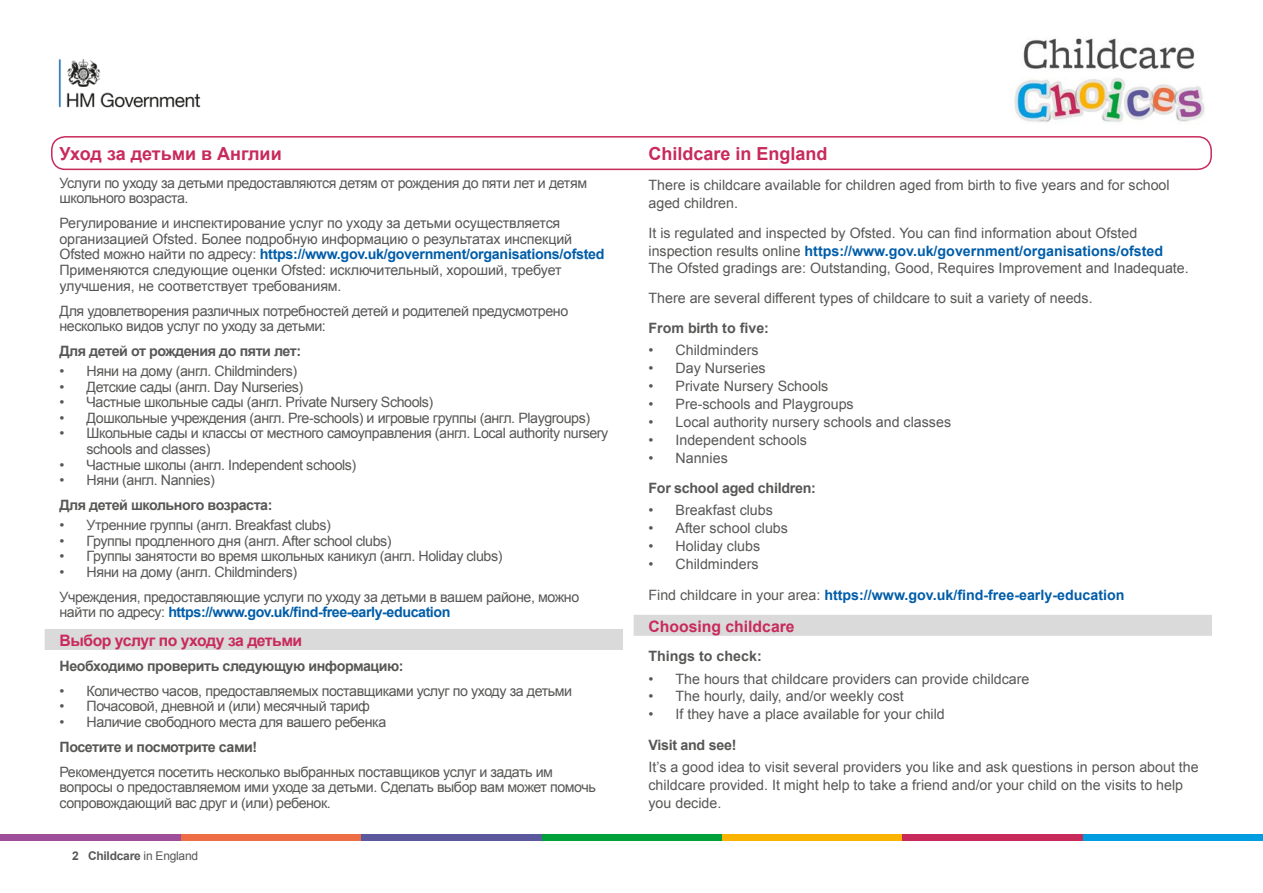
<style>
.page{position:relative;width:1263px;height:893px;background:#fff}
.page>*{position:absolute;margin:0;border:0;box-sizing:border-box;transform-origin:0 0}
.t1{font:700 18px "Arial";color:#c82a5c}
.t2{font:700 15.75px "Arial";letter-spacing:-.025em;color:#c82a5c}
.t3{font:700 15.75px "Arial";color:#c82a5c}
.t4{font:14.25px/15.6px "Arial";letter-spacing:-.03em;color:#575756}
.t5{font:14.25px/17.9px "Arial";color:#575756}
.t6{font:14.25px/15.6px "Arial";letter-spacing:-.01em;color:#575756}
.t7{font:700 14.25px "Arial";letter-spacing:-.03em;color:#575756}
.t8{font:700 14.25px/30.6px "Arial";letter-spacing:-.015em;color:#005da9}
.t9{font:700 14.25px "Arial";color:#575756}
.t10{font:700 12px "Arial";letter-spacing:-.02em;color:#575756}
.s1{font-weight:700;color:#005da9}
.s2{font-weight:400;color:#575756}
.s3{font-weight:400}
</style>
<div class="page">
<div style="left:1082px;top:834px;width:181px;height:7px;background:#009ee1"></div>
<div style="left:902px;top:834px;width:180px;height:7px;background:#c82a5c"></div>
<div style="left:722px;top:834px;width:180px;height:7px;background:#fab400"></div>
<div style="left:541px;top:834px;width:181px;height:7px;background:#00a13a"></div>
<div style="left:361px;top:834px;width:180px;height:7px;background:#5c589e"></div>
<div style="left:180px;top:834px;width:181px;height:7px;background:#ed6e44"></div>
<div style="left:0;top:834px;width:180px;height:7px;background:#9f4f99"></div>
<img style="left:1014px;top:38px;width:191px;height:86px">
<img style="left:58px;top:59px;width:143px;height:49px">
<div style="left:51px;top:136px;width:1161px;height:34px;border:2px solid #c82a5c;border-radius:14px"></div>
<div style="left:634px;top:615px;width:578px;height:21px;background:#dadada"></div>
<div style="left:45px;top:629px;width:578px;height:21px;background:#dadada"></div>
<p class="t1" style="left:60px;top:142px;width:224px">Уход за детьми в Англии</p>
<p class="t4" style="left:60px;top:175px;width:529px">Услуги по уходу за детьми предоставляются детям от рождения до пяти лет и детям школьного возраста.</p>
<p class="t6" style="left:60px;top:216px;width:547px">Регулирование и инспектирование услуг по уходу за детьми осуществляется организацией Ofsted. Более подробную информацию о результатах инспекций Ofsted можно найти по адресу: <span class="s1">https://www.gov.uk/government/organisations/ofsted </span>Применяются следующие оценки Ofsted: исключительный, хороший, требует улучшения, не соответствует требованиям.</p>
<p class="t4" style="left:60px;top:303px;width:510px">Для удовлетворения различных потребностей детей и родителей предусмотрено несколько видов услуг по уходу за детьми:</p>
<p class="t7" style="left:60px;top:342px;width:243px">Для детей от рождения до пяти лет:</p>
<p class="t4" style="left:60px;top:363px;width:239px">• Няни на дому (англ. Childminders)</p>
<p class="t4" style="left:60px;top:379px;width:245px">• Детские сады (англ. Day Nurseries)</p>
<p class="t4" style="left:60px;top:394px;width:375px">• Частные школьные сады (англ. Private Nursery Schools)</p>
<p class="t4" style="left:60px;top:410px;width:532px">• Дошкольные учреждения (англ. Pre-schools) и игровые группы (англ. Playgroups)</p>
<p class="t4" style="left:87px;top:426px;width:523px;text-indent:-27px">• Школьные сады и классы от местного самоуправления (англ. Local authority nursery schools and classes)</p>
<p class="t4" style="left:60px;top:457px;width:298px">• Частные школы (англ. Independent schools)</p>
<p class="t4" style="left:60px;top:473px;width:157px">• Няни (англ. Nannies)</p>
<p class="t7" style="left:60px;top:496px;width:214px">Для детей школьного возраста:</p>
<p class="t4" style="left:60px;top:517px;width:273px">• Утренние группы (англ. Breakfast clubs)</p>
<p class="t4" style="left:60px;top:533px;width:334px">• Группы продленного дня (англ. After school clubs)</p>
<p class="t4" style="left:60px;top:549px;width:444px">• Группы занятости во время школьных каникул (англ. Holiday clubs)</p>
<p class="t4" style="left:60px;top:559px;width:521px;line-height:24.9px">• Няни на дому (англ. Childminders)<br>Учреждения, предоставляющие услуги по уходу за детьми в вашем районе, можно</p>
<p class="t8" style="left:60px;top:598px;width:392px"><span class="s2">найти по адресу:</span> https://www.gov.uk/find-free-early-education</p>
<p class="t2" style="left:60px;top:630px;width:244px">Выбор услуг по уходу за детьми</p>
<p class="t7" style="left:60px;top:656px;width:346px">Необходимо проверить следующую информацию:</p>
<p class="t4" style="left:60px;top:683px;width:514px">• Количество часов, предоставляемых поставщиками услуг по уходу за детьми</p>
<p class="t4" style="left:60px;top:699px;width:312px">• Почасовой, дневной и (или) месячный тариф</p>
<p class="t4" style="left:60px;top:714px;width:328px">• Наличие свободного места для вашего ребенка</p>
<p class="t7" style="left:60px;top:737px;width:199px">Посетите и посмотрите сами!</p>
<p class="t4" style="left:60px;top:764px;width:538px">Рекомендуется посетить несколько выбранных поставщиков услуг и задать им вопросы о предоставляемом ими уходе за детьми. Сделать выбор вам может помочь сопровождающий вас друг и (или) ребенок.</p>
<p class="t10" style="left:72px;top:848px;width:127px">2 Childcare <span class="s3">in England</span></p>
<p class="t1" style="left:648px;top:142px;width:181px">Childcare in England</p>
<p class="t5" style="left:648px;top:176px;width:523px">There is childcare available for children aged from birth to five years and for school aged children.</p>
<p class="t5" style="left:648px;top:224px;width:542px">It is regulated and inspected by Ofsted. You can find information about Ofsted inspection results online <span class="s1">https://www.gov.uk/government/organisations/ofsted<br></span>The Ofsted gradings are: Outstanding, Good, Requires Improvement and Inadequate.</p>
<p class="t5" style="left:648px;top:290px;width:446px">There are several different types of childcare to suit a variety of needs.</p>
<p class="t9" style="left:648px;top:319px;width:122px">From birth to five:</p>
<p class="t5" style="left:648px;top:342px;width:112px">• Childminders</p>
<p class="t5" style="left:648px;top:359px;width:119px">• Day Nurseries</p>
<p class="t5" style="left:648px;top:377px;width:181px">• Private Nursery Schools</p>
<p class="t5" style="left:648px;top:395px;width:207px">• Pre-schools and Playgroups</p>
<p class="t5" style="left:648px;top:413px;width:304px">• Local authority nursery schools and classes</p>
<p class="t5" style="left:648px;top:431px;width:160px">• Independent schools</p>
<p class="t5" style="left:648px;top:449px;width:81px">• Nannies</p>
<p class="t7" style="left:648px;top:479px;width:169px">For school aged children:</p>
<p class="t5" style="left:648px;top:502px;width:126px">• Breakfast clubs</p>
<p class="t5" style="left:648px;top:520px;width:141px">• After school clubs</p>
<p class="t5" style="left:648px;top:537px;width:113px">• Holiday clubs</p>
<p class="t8" style="left:648px;top:549px;width:477px"><span class="s2">• Childminders<br>Find childcare in your area:</span> https://www.gov.uk/find-free-early-education</p>
<p class="t3" style="left:648px;top:616px;width:148px">Choosing childcare</p>
<p class="t9" style="left:648px;top:647px;width:115px">Things to check:</p>
<p class="t5" style="left:648px;top:670px;width:383px">• The hours that childcare providers can provide childcare</p>
<p class="t5" style="left:648px;top:688px;width:257px">• The hourly, daily, and/or weekly cost</p>
<p class="t5" style="left:648px;top:706px;width:298px">• If they have a place available for your child</p>
<p class="t7" style="left:648px;top:736px;width:89px">Visit and see!</p>
<p class="t5" style="left:648px;top:758px;width:552px">It’s a good idea to visit several providers you like and ask questions in person about the childcare provided. It might help to take a friend and/or your child on the visits to help you decide.</p>
</div>
